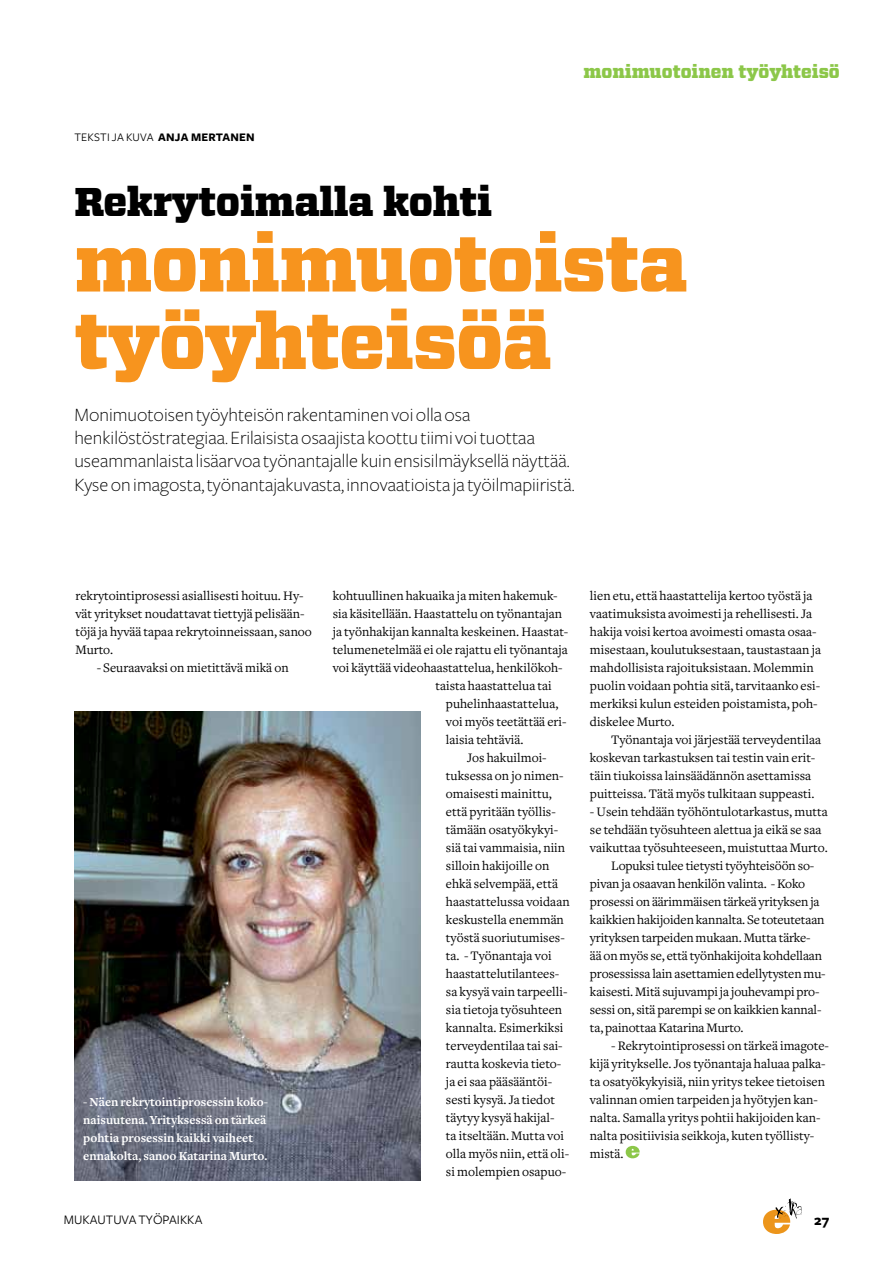
<style>
.page{position:relative;width:893px;height:1263px;background:#fff}
.page>*{position:absolute;margin:0;border:0;box-sizing:border-box;transform-origin:0 0}
.t1{font:900 77.4px/77.4px "Vitesse";letter-spacing:-.01em;color:#f7941e}
.t2{font:900 40.05px "Vitesse";letter-spacing:-.01em;color:#000}
.t3{font:300 19.5px/23.4px "Freight Sans";color:#000}
.t4{font:900 18px "Vitesse";color:#8cc749}
.t5{font:700 15px "Freight Sans";color:#000}
.t6{font:13.5px/18px "Freight Text";color:#000}
.t7{font:13.5px "Freight Sans";color:#000}
.t8{font:700 12.75px/18px "Freight Text";color:#fff}
.t9{font:12px "Freight Sans";color:#000}
.s1{font-weight:700}
</style>
<div class="page">
<svg style="left:763px;top:1198px;width:38px;height:36px"></svg>
<img style="left:74px;top:711px;width:347px;height:470px">
<svg style="left:626px;top:1146px;width:14px;height:12px"></svg>
<p class="t9" style="left:74px;top:131px;width:180px">TEKSTI JA KUVA <span class="s1">ANJA MERTAN EN</span></p>
<h2 class="t2" style="left:74px;top:175px;width:419px">Rekrytoimalla kohti</h2>
<h3 class="t4" style="left:583px;top:60px;width:258px">monimuotoinen työyhteisö</h3>
<h1 class="t1" style="left:74px;top:227px;width:615px">monimuotoista työyhteisöä</h1>
<p class="t3" style="left:74px;top:403px;width:502px">Monimuotoisen työyhteisön rakentaminen voi olla osa henkilöstöstrategiaa. Erilaisista osaajista koottu tiimi voi tuottaa useammanlaista lisäarvoa työnantajalle kuin ensisilmäyksellä näyttää.<br>Kyse on imagosta, työnantajakuvasta, innovaatioista ja työilmapiiristä.</p>
<p class="t6" style="left:75px;top:587px;width:238px">rekrytointiprosessi asiallisesti hoituu. Hy&shy;vät yritykset noudattavat tiettyjä pelisään&shy;töjä ja hyvää tapaa rekrytoinneissaan, sanoo Murto.</p>
<p class="t6" style="left:97px;top:659px;width:193px">- Seuraavaksi on mietittävä mikä on</p>
<p class="t8" style="left:83px;top:1093px;width:186px">- Näen rekrytointiprosessin koko&shy;naisuutena. Yrityksessä on tärkeä pohtia prosessin kaikki vaiheet ennakolta, sanoo Katarina Murto.</p>
<p class="t6" style="left:333px;top:587px;width:226px">kohtuullinen hakuaika ja miten hakemuk-</p>
<p class="t6" style="left:333px;top:605px;width:231px">sia käsitellään. Haastattelu on työnantajan</p>
<p class="t6" style="left:333px;top:623px;width:237px">ja työnhakijan kannalta keskeinen. Haastat-</p>
<p class="t6" style="left:333px;top:641px;width:237px">telumenetelmää ei ole rajattu eli työnantaja</p>
<p class="t6" style="left:333px;top:659px;width:231px">voi käyttää videohaastattelua, henkilökoh-</p>
<p class="t6" style="left:435px;top:677px;width:118px">taista haastattelua tai</p>
<p class="t6" style="left:446px;top:695px;width:114px">puhelinhaastattelua,</p>
<p class="t6" style="left:446px;top:713px;width:122px">voi myös teetättää eri-</p>
<p class="t6" style="left:446px;top:731px;width:79px">laisia tehtäviä.</p>
<p class="t6" style="left:467px;top:749px;width:81px">Jos hakuilmoi-</p>
<p class="t6" style="left:446px;top:767px;width:119px">tuksessa on jo nimen-</p>
<p class="t6" style="left:446px;top:785px;width:107px">omaisesti mainittu,</p>
<p class="t6" style="left:446px;top:803px;width:111px">että pyritään työllis-</p>
<p class="t6" style="left:446px;top:821px;width:114px">tämään osatyökykyi-</p>
<p class="t6" style="left:446px;top:839px;width:121px">siä tai vammaisia, niin</p>
<p class="t6" style="left:446px;top:857px;width:105px">silloin hakijoille on</p>
<p class="t6" style="left:446px;top:875px;width:114px">ehkä selvempää, että</p>
<p class="t6" style="left:446px;top:893px;width:125px">haastattelussa voidaan</p>
<p class="t6" style="left:446px;top:911px;width:119px">keskustella enemmän</p>
<p class="t6" style="left:446px;top:929px;width:120px">työstä suoriutumises-</p>
<p class="t6" style="left:446px;top:947px;width:107px">ta. - Työnantaja voi</p>
<p class="t6" style="left:446px;top:965px;width:115px">haastattelutilantees-</p>
<p class="t6" style="left:446px;top:983px;width:123px">sa kysyä vain tarpeelli-</p>
<p class="t6" style="left:446px;top:1001px;width:118px">sia tietoja työsuhteen</p>
<p class="t6" style="left:446px;top:1019px;width:119px">kannalta. Esimerkiksi</p>
<p class="t6" style="left:446px;top:1037px;width:118px">terveydentilaa tai sai-</p>
<p class="t6" style="left:446px;top:1055px;width:117px">rautta koskevia tieto-</p>
<p class="t6" style="left:446px;top:1073px;width:108px">ja ei saa pääsääntöi-</p>
<p class="t6" style="left:446px;top:1091px;width:111px">sesti kysyä. Ja tiedot</p>
<p class="t6" style="left:446px;top:1109px;width:110px">täytyy kysyä hakijal-</p>
<p class="t6" style="left:446px;top:1127px;width:120px">ta itseltään. Mutta voi</p>
<p class="t6" style="left:446px;top:1145px;width:125px">olla myös niin, että oli-</p>
<p class="t6" style="left:446px;top:1163px;width:122px">si molempien osapuo-</p>
<p class="t6" style="left:590px;top:587px;width:233px">lien etu, että haastattelija kertoo työstä ja vaatimuksista avoimesti ja rehellisesti. Ja hakija voisi kertoa avoimesti omasta osaa&shy;misestaan, koulutuksestaan, taustastaan ja mahdollisista rajoituksistaan. Molemmin puolin voidaan pohtia sitä, tarvitaanko esi&shy;merkiksi kulun esteiden poistamista, poh&shy;diskelee Murto.</p>
<p class="t6" style="left:590px;top:731px;width:233px;text-indent:21px">Työnantaja voi järjestää terveydentilaa koskevan tarkastuksen tai testin vain erit&shy;täin tiukoissa lainsäädännön asettamissa puitteissa. Tätä myös tulkitaan suppeasti.</p>
<p class="t6" style="left:590px;top:803px;width:239px">- Usein tehdään työhöntulotarkastus, mutta</p>
<p class="t6" style="left:590px;top:821px;width:233px">se tehdään työsuhteen alettua ja eikä se saa</p>
<p class="t6" style="left:590px;top:839px;width:239px">vaikuttaa työsuhteeseen, muistuttaa Murto.</p>
<p class="t6" style="left:611px;top:857px;width:205px">Lopuksi tulee tietysti työyhteisöön so-</p>
<p class="t6" style="left:590px;top:875px;width:217px">pivan ja osaavan henkilön valinta. - Koko</p>
<p class="t6" style="left:590px;top:893px;width:231px">prosessi on äärimmäisen tärkeä yrityksen ja</p>
<p class="t6" style="left:590px;top:911px;width:236px">kaikkien hakijoiden kannalta. Se toteutetaan</p>
<p class="t6" style="left:590px;top:929px;width:222px">yrityksen tarpeiden mukaan. Mutta tärke-</p>
<p class="t6" style="left:590px;top:947px;width:234px">ää on myös se, että työnhakijoita kohdellaan</p>
<p class="t6" style="left:590px;top:965px;width:237px">prosessissa lain asettamien edellytysten mu-</p>
<p class="t6" style="left:590px;top:983px;width:231px">kaisesti. Mitä sujuvampi ja jouhevampi pro-</p>
<p class="t6" style="left:590px;top:1001px;width:233px">sessi on, sitä parempi se on kaikkien kannal-</p>
<p class="t6" style="left:590px;top:1019px;width:155px">ta, painottaa Katarina Murto.</p>
<p class="t6" style="left:590px;top:1037px;width:240px;text-indent:21px">- Rekrytointiprosessi on tärkeä imagote&shy;kijä yritykselle. Jos työnantaja haluaa palka&shy;ta osatyökykyisiä, niin yritys tekee tietoisen valinnan omien tarpeiden ja hyötyjen kan&shy;nalta. Samalla yritys pohtii hakijoiden kan&shy;nalta positiivisia seikkoja, kuten työllisty&shy;mistä.</p>
<p class="t7" style="left:64px;top:1212px;width:140px">MUKAUTUVA TYÖPAIKKA</p>
<p class="t5" style="left:814px;top:1212px;width:16px">27</p>
</div>
